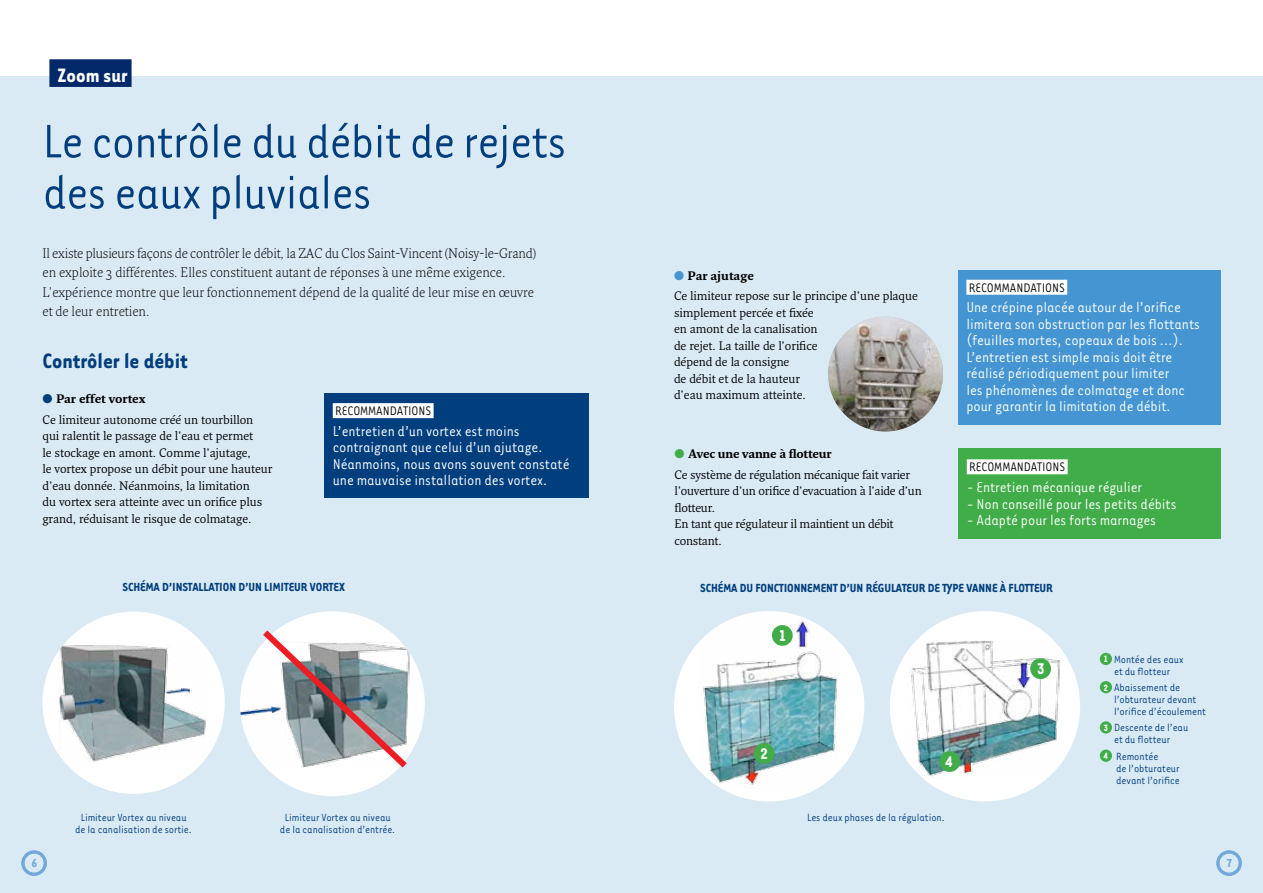
<style>
.page{position:relative;width:1263px;height:893px;background:#fff}
.page>*{position:absolute;margin:0;border:0;box-sizing:border-box;transform-origin:0 0}
.t1{font:54px/51px "Tarzana Narrow";letter-spacing:-.02em;color:#003e7e}
.t2{font:700 24px "Tarzana Narrow";color:#003e7e}
.t3{font:700 22.35px "Tarzana Narrow";color:#fff}
.t4{font:700 17.85px "Tarzana Narrow";color:#fff}
.t5{font:16.5px/16.5px "Tarzana Narrow";letter-spacing:-.005em;color:#fff}
.t6{font:14.25px "Tarzana Narrow";letter-spacing:-.005em;color:#000}
.t7{font:300 13.5px/19.5px "Fresco";letter-spacing:.005em;color:#000}
.t8{font:700 13.5px "Tarzana Narrow";letter-spacing:-.005em;color:#003e7e}
.t9{font:700 13.35px "Tarzana Narrow";color:#7eaedd}
.t10{font:12px/16.5px "Fresco";letter-spacing:-.005em;color:#000}
.t11{font:12px/12px "Tarzana Narrow";letter-spacing:-.005em;color:#003e7e}
.t12{font:700 12px "Fresco";letter-spacing:-.005em;color:#000}
.s1{color:#4495d1}
.s2{font-weight:700}
.s3{color:#003e7e}
.s4{color:#41ad49}
.s5{font-weight:700;font-size:10.5px;color:#fff}
</style>
<div class="page">
<div style="left:0;top:77px;width:1263px;height:816px;background:#daeaf5"></div>
<div style="left:324px;top:393px;width:265px;height:105px;background:#003e7e"></div>
<div style="left:333px;top:403px;width:101px;height:15px;background:#fff"></div>
<img style="left:828px;top:317px;width:115px;height:114px;border-radius:57px">
<div style="left:43px;top:612px;width:182px;height:182px;background:#fff;border-radius:50%"></div>
<img style="left:59px;top:645px;width:149px;height:117px">
<div style="left:240px;top:611px;width:185px;height:185px;background:#fff;border-radius:50%"></div>
<img style="left:240px;top:652px;width:17px;height:105px">
<svg style="left:257px;top:624px;width:156px;height:149px"></svg>
<div style="left:49px;top:59px;width:83px;height:28px;background:#03296a"></div>
<div style="left:958px;top:270px;width:262px;height:154px;background:#4495d1"></div>
<div style="left:966px;top:280px;width:101px;height:15px;background:#fff"></div>
<div style="left:1100px;top:653px;width:12px;height:12px;background:#41ad49;border-radius:50%"></div>
<div style="left:1100px;top:681px;width:12px;height:12px;background:#41ad49;border-radius:50%"></div>
<div style="left:1100px;top:721px;width:12px;height:13px;background:#41ad49;border-radius:50%"></div>
<div style="left:1100px;top:750px;width:12px;height:12px;background:#41ad49;border-radius:50%"></div>
<div style="left:890px;top:611px;width:190px;height:190px;background:#fff;border-radius:50%"></div>
<img style="left:908px;top:639px;width:152px;height:141px">
<div style="left:1030px;top:658px;width:21px;height:21px;background:#41ad49;border-radius:50%"></div>
<div style="left:939px;top:751px;width:21px;height:21px;background:#41ad49;border-radius:50%"></div>
<div style="left:674px;top:611px;width:190px;height:190px;background:#fff;border-radius:50%"></div>
<img style="left:698px;top:619px;width:142px;height:170px">
<div style="left:772px;top:625px;width:21px;height:21px;background:#41ad49;border-radius:50%"></div>
<div style="left:754px;top:743px;width:20px;height:21px;background:#41ad49;border-radius:50%"></div>
<div style="left:958px;top:448px;width:262px;height:91px;background:#41ad49"></div>
<div style="left:967px;top:459px;width:101px;height:15px;background:#fff"></div>
<h3 class="t3" style="left:57px;top:61px;width:72px">Zoom sur</h3>
<h1 class="t1" style="left:43px;top:113px;width:525px">Le contrôle du débit de rejets des eaux pluviales</h1>
<p class="t7" style="left:43px;top:243px;width:495px">Il existe plusieurs façons de contrôler le débit, la ZAC du Clos Saint-Vincent (Noisy-le-Grand) en exploite 3 différentes. Elles constituent autant de réponses à une même exigence.<br>L’expérience montre que leur fonctionnement dépend de la qualité de leur mise en œuvre et de leur entretien.</p>
<p class="t10" style="left:674px;top:265px;width:245px;line-height:20.7px"><span class="s1">●</span> <span class="s2">Par ajutage<br></span>Ce limiteur repose sur le principe d’une plaque</p>
<p class="t10" style="left:674px;top:304px;width:145px">simplement percée et fixée en amont de la canalisation de rejet. La taille de l’orifice dépend de la consigne<br>de débit et de la hauteur</p>
<p class="t6" style="left:969px;top:279px;width:97px">RECOMMANDATIONS</p>
<p class="t5" style="left:966px;top:299px;width:235px">Une crépine placée autour de l’orifice limitera son obstruction par les flottants (feuilles mortes, copeaux de bois ...).<br>L’entretien est simple mais doit être réalisé périodiquement pour limiter<br>les phénomènes de colmatage et donc pour garantir la limitation de débit.</p>
<h2 class="t2" style="left:43px;top:346px;width:147px">Contrôler le débit</h2>
<p class="t12" style="left:43px;top:392px;width:105px"><span class="s3">●</span> Par effet vortex</p>
<p class="t10" style="left:674px;top:387px;width:133px">d’eau maximum atteinte.</p>
<p class="t10" style="left:43px;top:411px;width:231px">Ce limiteur autonome créé un tourbillon qui ralentit le passage de l’eau et permet<br>le stockage en amont. Comme l’ajutage,<br>le vortex propose un débit pour une hauteur d’eau donnée. Néanmoins, la limitation<br>du vortex sera atteinte avec un orifice plus grand, réduisant le risque de colmatage.</p>
<p class="t6" style="left:335px;top:402px;width:97px">RECOMMANDATIONS</p>
<h3 class="t5" style="left:333px;top:422px;width:238px">L’entretien d’un vortex est moins contraignant que celui d’un ajutage.<br>Néanmoins, nous avons souvent constaté une mauvaise installation des vortex.</h3>
<p class="t10" style="left:674px;top:443px;width:237px;line-height:20.7px"><span class="s4">●</span> <span class="s2">Avec une vanne à flotteur<br></span>Ce système de régulation mécanique fait varier</p>
<p class="t10" style="left:674px;top:482px;width:249px">l’ouverture d’un orifice d’evacuation à l’aide d’un flotteur.<br>En tant que régulateur il maintient un débit constant.</p>
<p class="t8" style="left:700px;top:579px;width:354px">SCHÉMA DU FONCTIONNEMENT D’UN RÉGULATEUR DE TYPE VANNE À FLOTTEUR</p>
<p class="t6" style="left:969px;top:458px;width:97px">RECOMMANDATIONS</p>
<h3 class="t5" style="left:967px;top:478px;width:177px">- Entretien mécanique régulier</h3>
<h3 class="t5" style="left:967px;top:495px;width:211px">- Non conseillé pour les petits débits</h3>
<h3 class="t5" style="left:967px;top:511px;width:191px">- Adapté pour les forts marnages</h3>
<p class="t8" style="left:122px;top:578px;width:224px">SCHÉMA D’INSTALLATION D’UN LIMITEUR VORTEX</p>
<h3 class="t4" style="left:778px;top:624px;width:9px">1</h3>
<h3 class="t4" style="left:760px;top:742px;width:9px">2</h3>
<h3 class="t4" style="left:945px;top:751px;width:9px">4</h3>
<p class="t11" style="left:81px;top:810px;width:107px">Limiteur Vortex au niveau</p>
<p class="t11" style="left:807px;top:811px;width:139px">Les deux phases de la régulation.</p>
<p class="t11" style="left:75px;top:822px;width:118px">de la canalisation de sortie.</p>
<p class="t11" style="left:280px;top:810px;width:117px;text-align:center">Limiteur Vortex au niveau de la canalisation d’entrée.</p>
<h3 class="t4" style="left:1037px;top:658px;width:9px">3</h3>
<p class="t11" style="left:1103px;top:653px;width:82px;text-align:center"><span class="s5">1</span> Montée des eaux et du flotteur</p>
<p class="t11" style="left:1114px;top:681px;width:93px;text-indent:-11px"><span class="s5">2</span> Abaissement de l’obturateur devant l’orifice d’écoulement</p>
<p class="t11" style="left:1114px;top:721px;width:76px;text-indent:-11px"><span class="s5">3</span> Descente de l’eau et du flotteur</p>
<p class="t11" style="left:1116px;top:749px;width:65px;text-indent:-13px"><span class="s5">4</span> Remontée<br>de l’obturateur devant l’orifice</p>
<p class="t9" style="left:32px;top:854px;width:7px">6</p>
<p class="t9" style="left:1226px;top:854px;width:7px">7</p>
</div>
